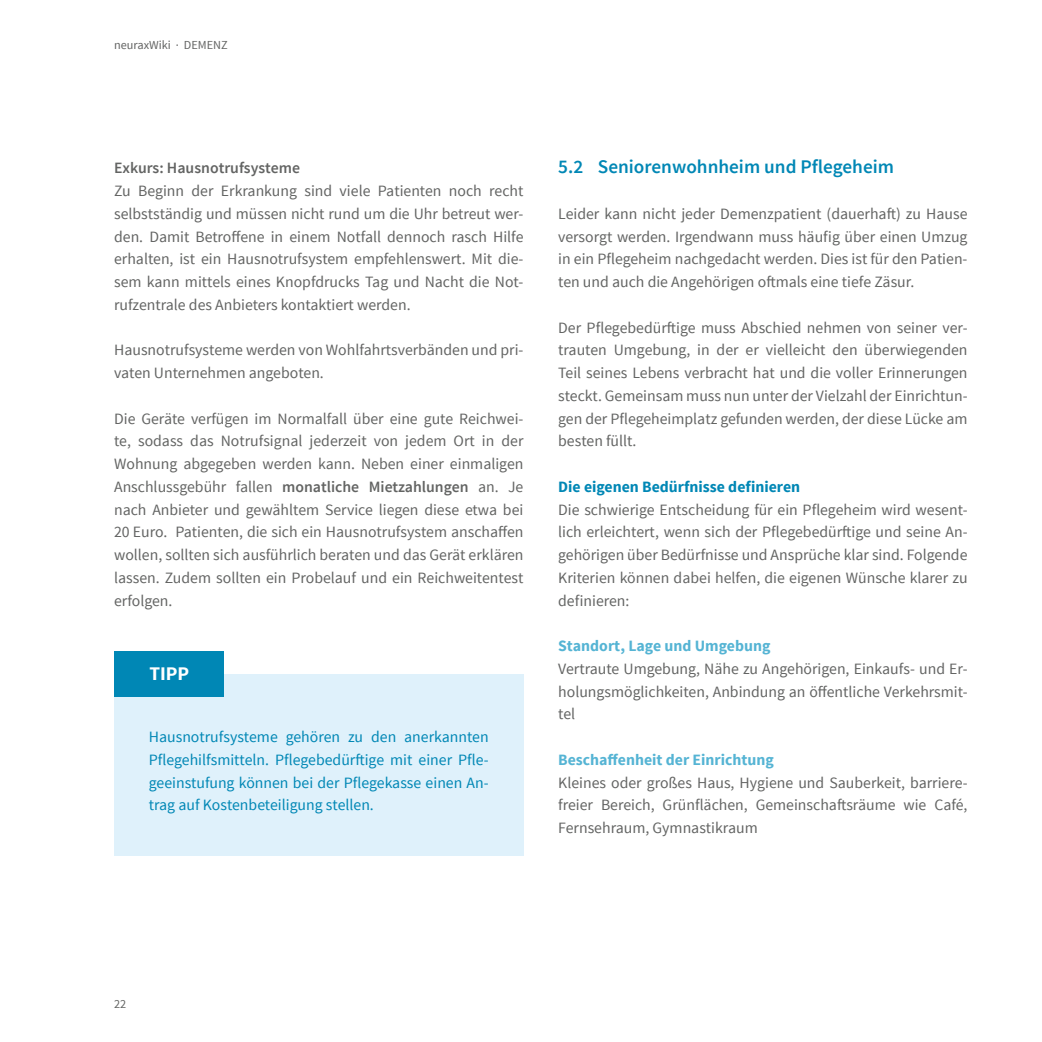
<style>
.page{position:relative;width:1042px;height:1042px;background:#fff}
.page>*{position:absolute;margin:0;border:0;box-sizing:border-box;transform-origin:0 0}
.t1{font:600 19.25px "Source Sans Pro";color:#0087b5}
.t2{font:700 19.25px "Source Sans Pro";color:#fff}
.t3{font:15.75px/22.8px "Source Sans Pro";color:#636463;text-align:justify}
.t4{font:15.75px/22.8px "Source Sans Pro";color:#0087b5;text-align:justify}
.t5{font:700 15.75px "Source Sans Pro";color:#55b4d4}
.t6{font:700 15.75px "Source Sans Pro";color:#0087b5}
.t7{font:600 15.75px "Source Sans Pro";color:#636463}
.t8{font:12.25px "Source Sans Pro";color:#636463}
.s1{font-weight:600}
</style>
<div class="page">
<div style="left:114px;top:674px;width:409px;height:182px;background:#dff1fb"></div>
<div style="left:114px;top:651px;width:109px;height:46px;background:#0087b5"></div>
<p class="t8" style="left:114px;top:38px;width:115px">neuraxWiki · DEMENZ</p>
<p class="t7" style="left:114px;top:158px;width:187px">Exkurs: Hausnotrufsysteme</p>
<p class="t3" style="left:114px;top:180px;width:411px">Zu Beginn der Erkrankung sind viele Patienten noch recht selbstständig und müssen nicht rund um die Uhr betreut wer&shy;den. Damit Betroffene in einem Notfall dennoch rasch Hilfe erhalten, ist ein Hausnotrufsystem empfehlenswert. Mit die&shy;sem kann mittels eines Knopfdrucks Tag und Nacht die Not&shy;rufzentrale des Anbieters kontaktiert werden.</p>
<p class="t3" style="left:114px;top:339px;width:411px">Hausnotrufsysteme werden von Wohlfahrtsverbänden und pri&shy;vaten Unternehmen angeboten.</p>
<p class="t3" style="left:114px;top:407px;width:411px">Die Geräte verfügen im Normalfall über eine gute Reichwei&shy;te, sodass das Notrufsignal jederzeit von jedem Ort in der Wohnung abgegeben werden kann. Neben einer einmaligen Anschlussgebühr fallen <span class="s1">monatliche Mietzahlungen</span> an. Je nach Anbieter und gewähltem Service liegen diese etwa bei 20 Euro. Patienten, die sich ein Hausnotrufsystem anschaffen wollen, sollten sich ausführlich beraten und das Gerät erklären lassen. Zudem sollten ein Probelauf und ein Reichweitentest erfolgen.</p>
<p class="t2" style="left:149px;top:661px;width:41px">TIPP</p>
<p class="t4" style="left:149px;top:726px;width:341px">Hausnotrufsysteme gehören zu den anerkannten Pflegehilfsmitteln. Pflegebedürftige mit einer Pfle&shy;geeinstufung können bei der Pflegekasse einen An&shy;trag auf Kostenbeteiligung stellen.</p>
<p class="t1" style="left:558px;top:155px;width:337px">5.2 Seniorenwohnheim und Pflegeheim</p>
<p class="t3" style="left:558px;top:202px;width:411px">Leider kann nicht jeder Demenzpatient (dauerhaft) zu Hause versorgt werden. Irgendwann muss häufig über einen Umzug in ein Pflegeheim nachgedacht werden. Dies ist für den Patien&shy;ten und auch die Angehörigen oftmals eine tiefe Zäsur.</p>
<p class="t3" style="left:558px;top:316px;width:411px">Der Pflegebedürftige muss Abschied nehmen von seiner ver&shy;trauten Umgebung, in der er vielleicht den überwiegenden Teil seines Lebens verbracht hat und die voller Erinnerungen steckt. Gemeinsam muss nun unter der Vielzahl der Einrichtun&shy;gen der Pflegeheimplatz gefunden werden, der diese Lücke am besten füllt.</p>
<p class="t6" style="left:558px;top:476px;width:243px">Die eigenen Bedürfnisse definieren</p>
<p class="t3" style="left:558px;top:498px;width:411px">Die schwierige Entscheidung für ein Pflegeheim wird wesent&shy;lich erleichtert, wenn sich der Pflegebedürftige und seine An&shy;gehörigen über Bedürfnisse und Ansprüche klar sind. Folgende Kriterien können dabei helfen, die eigenen Wünsche klarer zu definieren:</p>
<p class="t5" style="left:558px;top:636px;width:214px">Standort, Lage und Umgebung</p>
<p class="t3" style="left:558px;top:657px;width:411px">Vertraute Umgebung, Nähe zu Angehörigen, Einkaufs- und Er&shy;holungsmöglichkeiten, Anbindung an öffentliche Verkehrsmit&shy;tel</p>
<p class="t5" style="left:558px;top:749px;width:217px">Beschaffenheit der Einrichtung</p>
<p class="t3" style="left:558px;top:771px;width:411px">Kleines oder großes Haus, Hygiene und Sauberkeit, barriere&shy;freier Bereich, Grünflächen, Gemeinschaftsräume wie Café, Fernsehraum, Gymnastikraum</p>
<p class="t8" style="left:114px;top:996px;width:14px">22</p>
</div>
